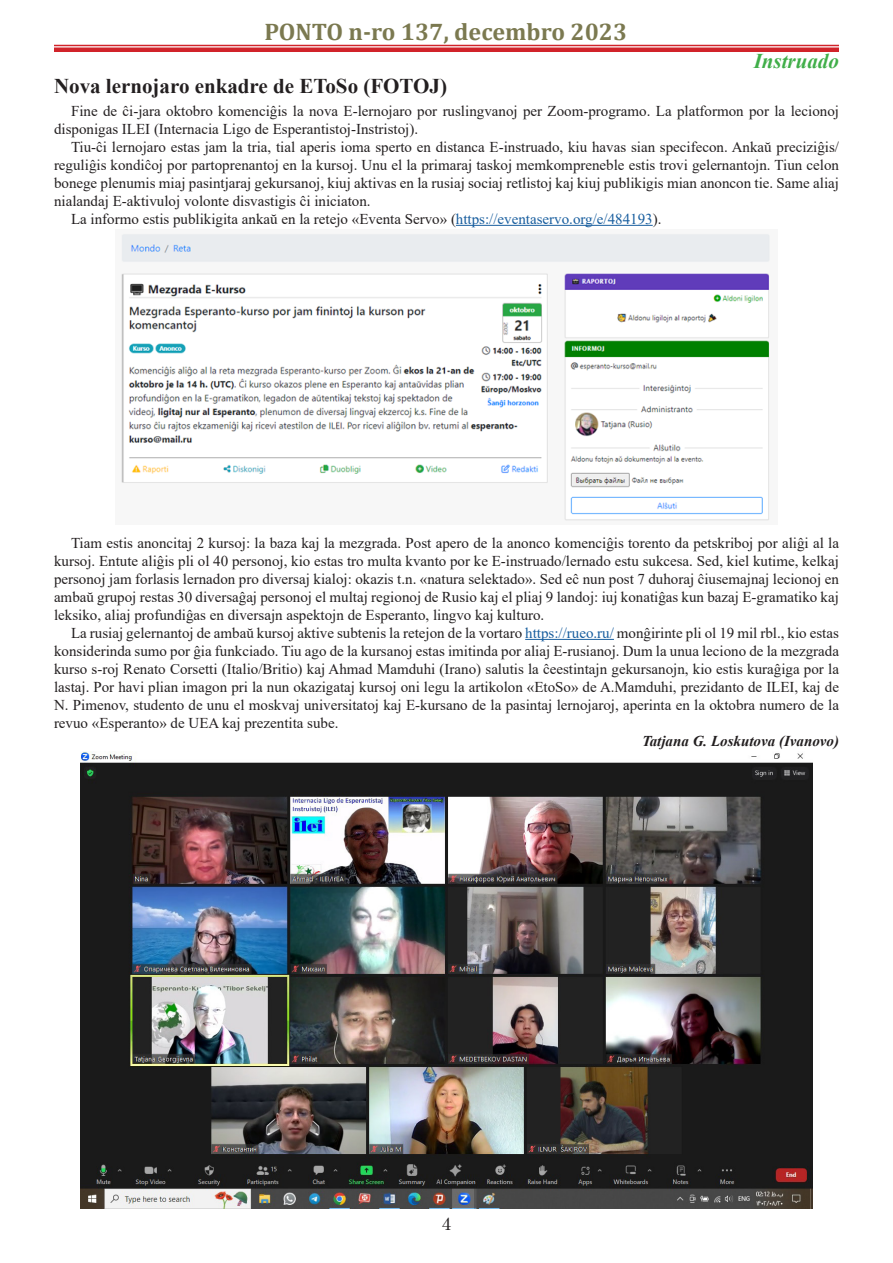
<style>
.page{position:relative;width:893px;height:1263px;background:#fff}
.page>*{position:absolute;margin:0;border:0;box-sizing:border-box;transform-origin:0 0}
.t1{font:700 24px "Cambria";color:#7b7950}
.t2{font:700 21px "Times New Roman";color:#231f20}
.t3{font:italic 700 21px "Times New Roman";color:#40ae49}
.t4{font:18px "Century";color:#231f20}
.t5{font:15px/18px "Times New Roman";color:#231f20;text-align:justify}
.t6{font:italic 700 15px "Times New Roman";color:#231f20}
.s1{color:#175d9e}
</style>
<div class="page">
<hr style="left:54px;top:45px;width:785px;height:1px;background:#d1232a">
<div style="left:54px;top:47px;width:785px;height:5px;background:#d1232a"></div>
<hr style="left:456px;top:225px;width:197px;height:1px;background:#175d9e">
<hr style="left:525px;top:639px;width:89px;height:1px;background:#175d9e">
<img style="left:121px;top:234px;width:649px;height:287px">
<img style="left:81px;top:751px;width:731px;height:457px">
<h1 class="t1" style="left:264px;top:15px;width:364px">PONTO n-ro 137, decembro 2023</h1>
<h2 class="t3" style="left:754px;top:47px;width:87px">Instruado</h2>
<h2 class="t2" style="left:54px;top:71px;width:395px">Nova lernojaro enkadre de EToSo (FOTOJ)</h2>
<p class="t5" style="left:54px;top:101px;width:786px;text-indent:17px">Fine de ĉi-jara oktobro komenciĝis la nova E-lernojaro por ruslingvanoj per Zoom-programo. La platformon por la lecionoj disponigas ILEI (Internacia Ligo de Esperantistoj-Instristoj).</p>
<p class="t5" style="left:71px;top:137px;width:769px">Tiu-ĉi lernojaro estas jam la tria, tial aperis ioma sperto en distanca E-instruado, kiu havas sian specifecon. Ankaŭ preciziĝis/</p>
<p class="t5" style="left:54px;top:155px;width:786px">reguliĝis kondiĉoj por partoprenantoj en la kursoj. Unu el la primaraj taskoj memkompreneble estis trovi gelernantojn. Tiun celon</p>
<p class="t5" style="left:54px;top:173px;width:786px">bonege plenumis miaj pasintjaraj gekursanoj, kiuj aktivas en la rusiaj sociaj retlistoj kaj kiuj publikigis mian anoncon tie. Same aliaj</p>
<p class="t5" style="left:54px;top:191px;width:318px">nialandaj E-aktivuloj volonte disvastigis ĉi iniciaton.</p>
<p class="t5" style="left:71px;top:209px;width:592px">La informo estis publikigita ankaŭ en la retejo «Eventa Servo» (<span class="s1">https://eventaservo.org/e/484193</span>).</p>
<p class="t5" style="left:54px;top:533px;width:786px;text-indent:17px">Tiam estis anoncitaj 2 kursoj: la baza kaj la mezgrada. Post apero de la anonco komenciĝis torento da petskriboj por aliĝi al la kursoj. Entute aliĝis pli ol 40 personoj, kio estas tro multa kvanto por ke E-instruado/lernado estu sukcesa. Sed, kiel kutime, kelkaj personoj jam forlasis lernadon pro diversaj kialoj: okazis t.n. «natura selektado». Sed eĉ nun post 7 duhoraj ĉiusemajnaj lecionoj en ambaŭ grupoj restas 30 diversaĝaj personoj el multaj regionoj de Rusio kaj el pliaj 9 landoj: iuj konatiĝas kun bazaj E-gramatiko kaj leksiko, aliaj profundiĝas en diversajn aspektojn de Esperanto, lingvo kaj kulturo.</p>
<p class="t5" style="left:54px;top:623px;width:786px;text-indent:17px">La rusiaj gelernantoj de ambaŭ kursoj aktive subtenis la retejon de la vortaro <span class="s1">https://rueo.ru/</span> monĝirinte pli ol 19 mil rbl., kio estas konsiderinda sumo por ĝia funkciado. Tiu ago de la kursanoj estas imitinda por aliaj E-rusianoj. Dum la unua leciono de la mezgrada kurso s-roj Renato Corsetti (Italio/Britio) kaj Ahmad Mamduhi (Irano) salutis la ĉeestintajn gekursanojn, kio estis kuraĝiga por la lastaj. Por havi plian imagon pri la nun okazigataj kursoj oni legu la artikolon «EtoSo» de A.Mamduhi, prezidanto de ILEI, kaj de N. Pimenov, studento de unu el moskvaj universitatoj kaj E-kursano de la pasintaj lernojaroj, aperinta en la oktobra numero de la revuo «Esperanto» de UEA kaj prezentita sube.</p>
<p class="t6" style="left:642px;top:730px;width:198px">Tatjana G. Loskutova (Ivanovo)</p>
<p class="t4" style="left:441px;top:1208px;width:12px">4</p>
</div>
